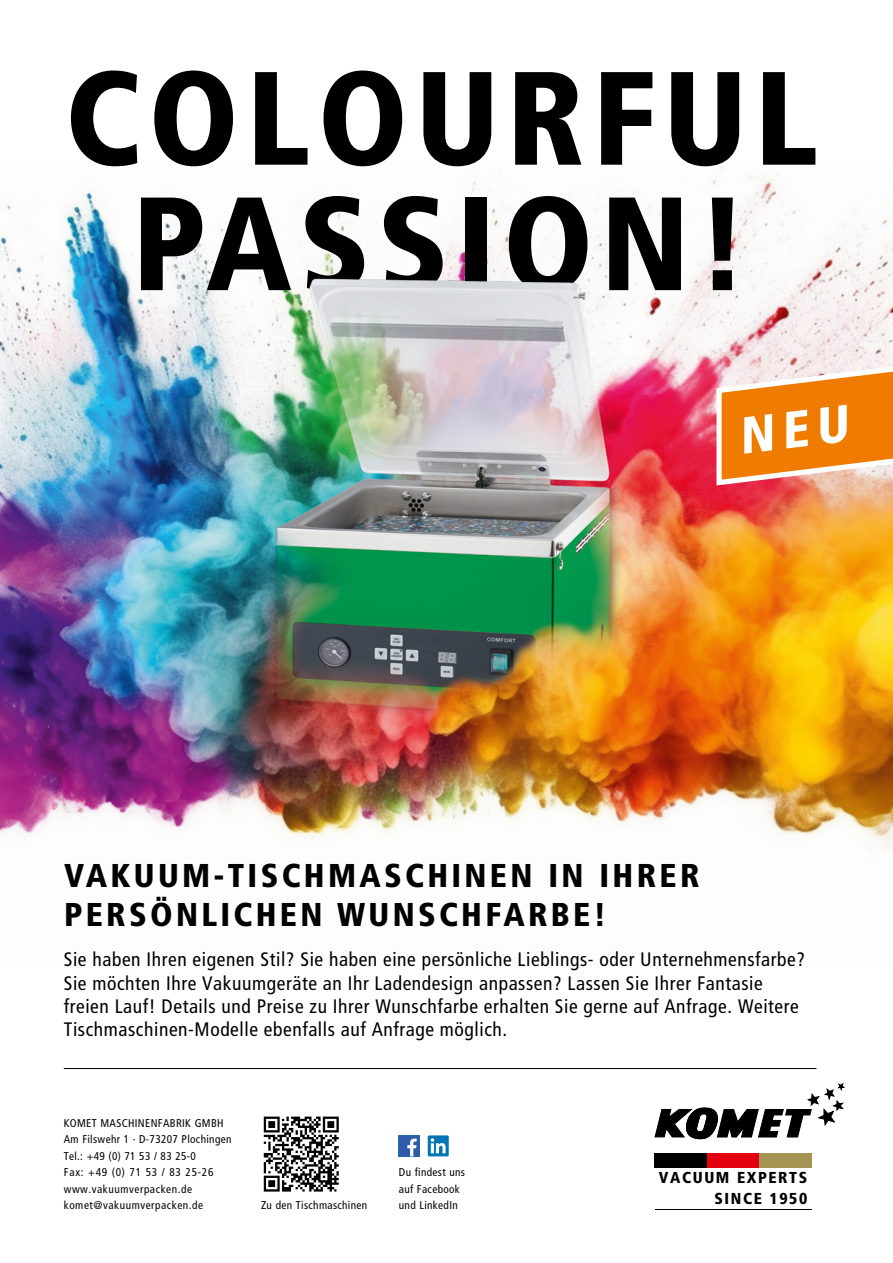
<style>
.page{position:relative;width:893px;height:1263px;background:#fff}
.page>*{position:absolute;margin:0;border:0;box-sizing:border-box;transform-origin:0 0}
.t1{font:900 condensed 132.6px/125.4px "Frutiger LT Pro";letter-spacing:.055em;color:#000;text-align:center}
.t2{font:900 condensed 33px/39px "Frutiger LT Pro";letter-spacing:.1em;color:#000}
.t3{font:condensed 19.5px/23.4px "Frutiger LT Pro";letter-spacing:.03em;color:#000}
.t4{font:900 condensed 15.9px/20.1px "Frutiger LT Pro";letter-spacing:.1em;color:#000;text-align:right}
.t5{font:condensed 11.25px/16.5px "Frutiger LT Pro";letter-spacing:.03em;color:#000}
</style>
<div class="page">
<svg style="left:399px;top:1135px;width:21px;height:21px"></svg>
<svg style="left:428px;top:1135px;width:21px;height:21px"></svg>
<svg style="left:431px;top:1138px;width:15px;height:15px"></svg>
<svg style="left:655px;top:1083px;width:190px;height:56px"></svg>
<hr style="left:655px;top:1209px;width:156px;height:1px;background:#000">
<div style="left:655px;top:1153px;width:52px;height:15px;background:#000"></div>
<div style="left:707px;top:1153px;width:52px;height:15px;background:#e3000f"></div>
<div style="left:759px;top:1153px;width:52px;height:15px;background:#a59354"></div>
<hr style="left:64px;top:1068px;width:752px;height:1px;background:#000">
<img style="left:0;top:167px;width:893px;height:680px">
<img style="left:291px;top:266px;width:317px;height:99px">
<svg style="left:263px;top:1116px;width:74px;height:76px"></svg>
<svg style="left:264px;top:1116px;width:75px;height:75px"></svg>
<svg style="left:714px;top:354px;width:179px;height:134px;background:#f09c4f"></svg>
<h1 class="t1" style="left:65px;top:56px;width:755px">COLOURFUL<br>PASSION!</h1>
<h2 class="t2" style="left:64px;top:856px;width:637px">VAKUUM-TISCHMASCHINEN IN IHRER<br>PERSÖNLICHEN WUNSCHFARBE!</h2>
<p class="t3" style="left:64px;top:948px;width:743px">Sie haben Ihren eigenen Stil? Sie haben eine persönliche Lieblings- oder Unternehmensfarbe?<br>Sie möchten Ihre Vakuumgeräte an Ihr Ladendesign anpassen? Lassen Sie Ihrer Fantasie freien Lauf! Details und Preise zu Ihrer Wunschfarbe erhalten Sie gerne auf Anfrage. Weitere Tischmaschinen-Modelle ebenfalls auf Anfrage möglich.</p>
<p class="t5" style="left:64px;top:1114px;width:169px">KOMET MASCHINENFABRIK GMBH<br>Am Filswehr 1 · D-73207 Plochingen<br>Tel.: +49 (0) 71 53 / 83 25-0<br>Fax: +49 (0) 71 53 / 83 25-26 www.vakuumverpacken.de komet@vakuumverpacken.de</p>
<p class="t5" style="left:261px;top:1197px;width:108px">Zu den Tischmaschinen</p>
<p class="t5" style="left:399px;top:1164px;width:68px">Du findest uns auf Facebook und LinkedIn</p>
<p class="t4" style="left:659px;top:1168px;width:150px">VACUUM EXPERTS<br>SINCE 1950</p>
</div>
